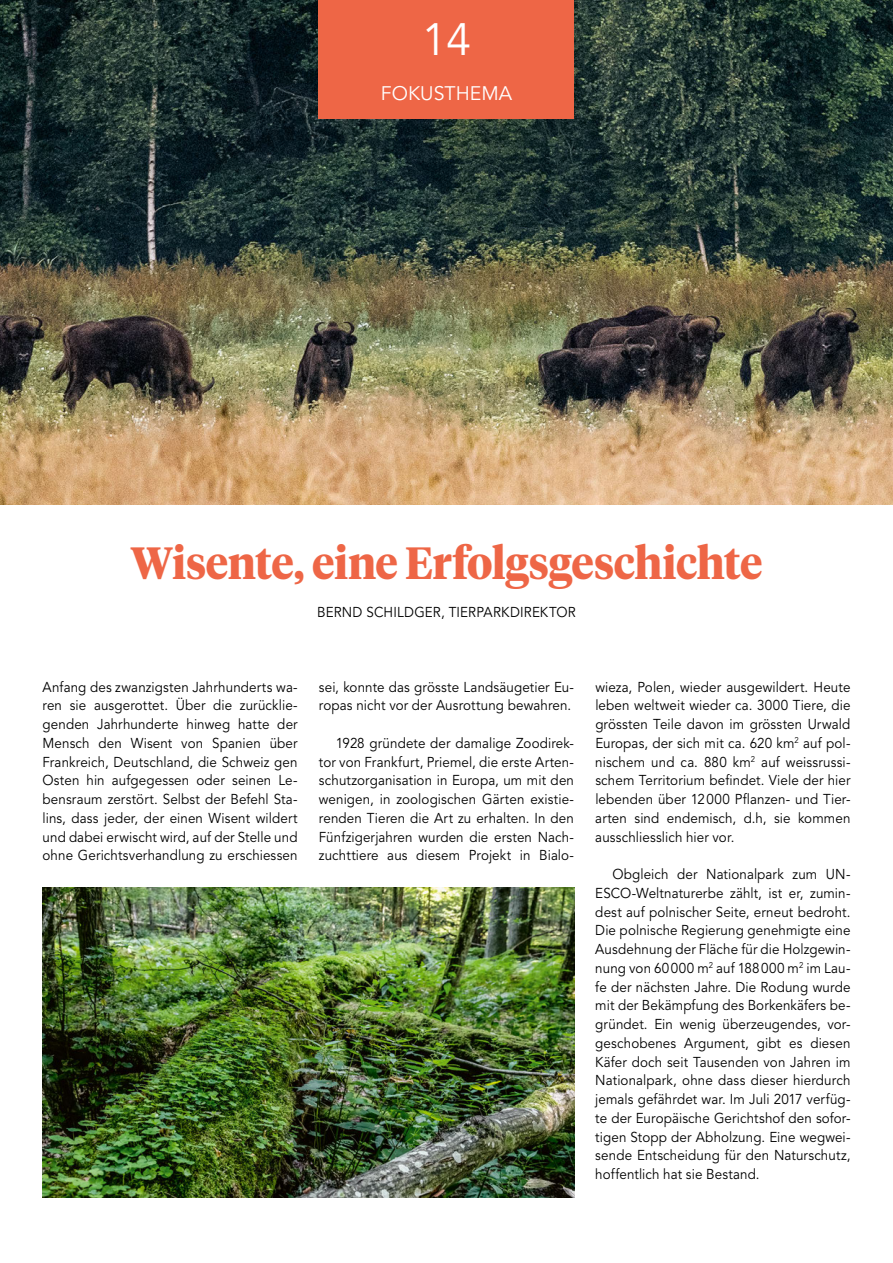
<style>
.page{position:relative;width:893px;height:1263px;background:#fff}
.page>*{position:absolute;margin:0;border:0;box-sizing:border-box;transform-origin:0 0}
.t1{font:700 45px "Tiempos Headline";letter-spacing:-.01em;color:#ee6646;scale:.94 1}
.t2{font:45px "Avenir LT Std";color:#fff}
.t3{font:19.5px "Avenir LT Std";color:#fff}
.t4{font:14.25px/18.8px "Avenir LT Std";letter-spacing:.01em;color:#000;text-align:justify;scale:.94 1}
</style>
<div class="page">
<hr style="left:892px;top:992px;width:1px;height:271px;background:#ee6646">
<img style="left:0;top:0;width:893px;height:504px">
<div style="left:319px;top:0;width:255px;height:118px;background:#ee6646"></div>
<img style="left:43px;top:888px;width:531px;height:310px">
<h1 class="t2" style="left:422px;top:14px;width:51px">14</h1>
<h2 class="t3" style="left:381px;top:82px;width:133px">FOKUSTHEMA</h2>
<h1 class="t1" style="left:130px;top:532px;width:674px">Wisente, eine Erfolgsgeschichte</h1>
<p class="t4" style="left:317px;top:603px;width:277px">BERND SCHILDGER, TIERPARKDIREKTOR</p>
<p class="t4" style="left:43px;top:678px;width:273px">Anfang des zwanzigsten Jahrhunderts wa&shy;ren sie ausgerottet. Über die zurücklie&shy;genden Jahrhunderte hinweg hatte der Mensch den Wisent von Spanien über Frankreich, Deutschland, die Schweiz gen Osten hin aufgegessen oder seinen Le&shy;bensraum zerstört. Selbst der Befehl Sta&shy;lins, dass jeder, der einen Wisent wildert und dabei erwischt wird, auf der Stelle und ohne Gerichtsverhandlung zu erschiessen</p>
<p class="t4" style="left:319px;top:678px;width:273px">sei, konnte das grösste Landsäugetier Eu&shy;ropas nicht vor der Ausrottung bewahren.</p>
<p class="t4" style="left:319px;top:734px;width:273px;text-indent:17px">1928 gründete der damalige Zoodirek&shy;tor von Frankfurt, Priemel, die erste Arten&shy;schutzorganisation in Europa, um mit den wenigen, in zoologischen Gärten existie&shy;renden Tieren die Art zu erhalten. In den Fünfzigerjahren wurden die ersten Nach&shy;zuchttiere aus diesem Projekt in Bialo-</p>
<p class="t4" style="left:595px;top:678px;width:273px">wieza, Polen, wieder ausgewildert. Heute leben weltweit wieder ca. 3000 Tiere, die grössten Teile davon im grössten Urwald Europas, der sich mit ca. 620 km<sup>2</sup> auf pol&shy;nischem und ca. 880 km<sup>2</sup> auf weissrussi&shy;schem Territorium befindet. Viele der hier lebenden über 12000 Pflanzen- und Tier&shy;arten sind endemisch, d.h, sie kommen ausschliesslich hier vor.</p>
<p class="t4" style="left:595px;top:865px;width:273px;text-indent:17px">Obgleich der Nationalpark zum UN-ESCO-Weltnaturerbe zählt, ist er, zumin&shy;dest auf polnischer Seite, erneut bedroht.<br>Die polnische Regierung genehmigte eine Ausdehnung der Fläche für die Holzgewin&shy;nung von 60000 m<sup>2</sup> auf 188000 m<sup>2</sup> im Lau&shy;fe der nächsten Jahre. Die Rodung wurde mit der Bekämpfung des Borkenkäfers be&shy;gründet. Ein wenig überzeugendes, vor&shy;geschobenes Argument, gibt es diesen Käfer doch seit Tausenden von Jahren im Nationalpark, ohne dass dieser hierdurch jemals gefährdet war. Im Juli 2017 verfüg&shy;te der Europäische Gerichtshof den sofor&shy;tigen Stopp der Abholzung. Eine wegwei&shy;sende Entscheidung für den Naturschutz, hoffentlich hat sie Bestand.</p>
</div>
